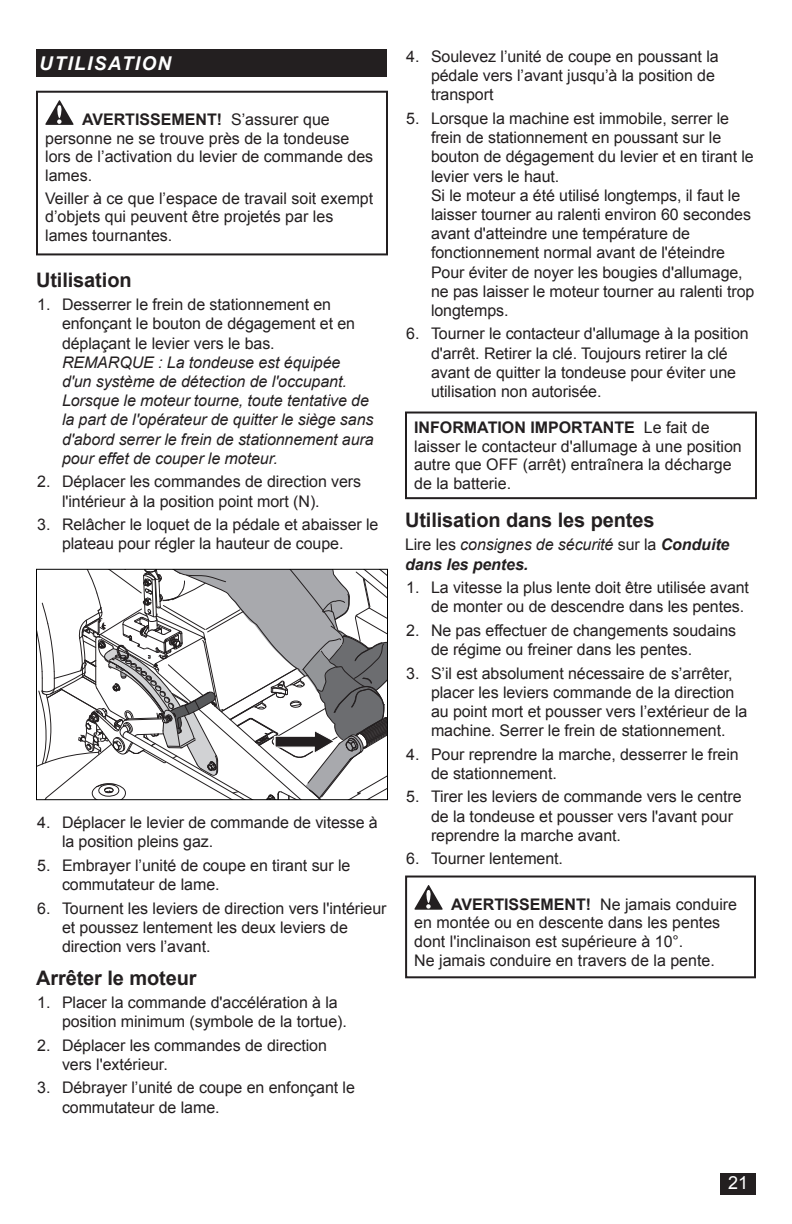
<style>
.page{position:relative;width:792px;height:1224px;background:#fff}
.page>*{position:absolute;margin:0;border:0;box-sizing:border-box;transform-origin:0 0}
.Head_10_FR{font:700 20px "Arial";letter-spacing:-.005em;color:#231f20}
.t1{font:italic 700 19px "Arial";letter-spacing:.075em;color:#fff}
.t2{font:18px "Arial";color:#fff}
.Warning_FR{font:16px/19.2px "Arial";letter-spacing:-.005em;color:#231f20}
.t3{font:italic 16px/19.2px "Arial";letter-spacing:-.005em;color:#231f20}
.Body_Text_FR{font:italic 700 16px/19.2px "Arial";letter-spacing:-.005em;color:#231f20}
.s1{font-weight:700}
.s2{font-style:normal}
.s3{font-weight:400;font-style:normal}
.s4{font-weight:400}
</style>
<div class="page">
<svg style="left:36px;top:569px;width:352px;height:231px"></svg>
<div style="left:721px;top:1174px;width:35px;height:21px;background:#231f20"></div>
<div style="left:36px;top:49px;width:351px;height:27px;background:#231f20"></div>
<div style="left:405px;top:412px;width:352px;height:87px;border:2px solid #231f20"></div>
<svg style="left:414px;top:885px;width:29px;height:25px"></svg>
<div style="left:405px;top:876px;width:351px;height:102px;border:2px solid #231f20"></div>
<svg style="left:45px;top:100px;width:29px;height:25px"></svg>
<div style="left:36px;top:91px;width:352px;height:164px;border:2px solid #231f20"></div>
<p class="t1" style="left:39px;top:50px;width:134px">UTILISATION</p>
<p class="Warning_FR" style="left:45px;top:110px;width:330px;line-height:18.6px;text-indent:37px"><span class="s1">AVERTISSEMENT!</span> S’assurer que personne ne se trouve près de la tondeuse lors de l’activation du levier de commande des lames.</p>
<p class="Warning_FR" style="left:45px;top:189px;width:330px;line-height:18.6px">Veiller à ce que l’espace de travail soit exempt d’objets qui peuvent être projetés par les lames tournantes.</p>
<p class="Head_10_FR" style="left:36px;top:266px;width:97px">Utilisation</p>
<p class="t3" style="left:62px;top:295px;width:313px;text-indent:-25px"><span class="s2">1. Desserrer le frein de stationnement en enfonçant le bouton de dégagement et en déplaçant le levier vers le bas.<br></span>REMARQUE : La tondeuse est équipée d'un système de détection de l'occupant.<br>Lorsque le moteur tourne, toute tentative de la part de l'opérateur de quitter le siège sans d'abord serrer le frein de stationnement aura pour effet de couper le moteur.</p>
<p class="Warning_FR" style="left:62px;top:472px;width:301px;text-indent:-25px">2. Déplacer les commandes de direction vers l'intérieur à la position point mort (N).</p>
<p class="Warning_FR" style="left:62px;top:515px;width:318px;text-indent:-25px">3. Relâcher le loquet de la pédale et abaisser le plateau pour régler la hauteur de coupe.</p>
<p class="Warning_FR" style="left:62px;top:813px;width:317px;text-indent:-25px">4. Déplacer le levier de commande de vitesse à la position pleins gaz.</p>
<p class="Warning_FR" style="left:62px;top:856px;width:290px;text-indent:-25px">5. Embrayer l’unité de coupe en tirant sur le commutateur de lame.</p>
<p class="Warning_FR" style="left:62px;top:898px;width:326px;text-indent:-25px">6. Tournent les leviers de direction vers l'intérieur et poussez lentement les deux leviers de direction vers l’avant.</p>
<p class="Head_10_FR" style="left:36px;top:964px;width:162px">Arrêter le moteur</p>
<p class="Warning_FR" style="left:62px;top:993px;width:286px;text-indent:-25px">1. Placer la commande d'accélération à la position minimum (symbole de la tortue).</p>
<p class="Warning_FR" style="left:62px;top:1036px;width:266px;text-indent:-25px">2. Déplacer les commandes de direction vers l'extérieur.</p>
<p class="Warning_FR" style="left:62px;top:1078px;width:294px;text-indent:-25px">3. Débrayer l’unité de coupe en enfonçant le commutateur de lame.</p>
<p class="Warning_FR" style="left:431px;top:47px;width:289px;text-indent:-25px">4. Soulevez l’unité de coupe en poussant la pédale vers l’avant jusqu’à la position de transport</p>
<p class="Warning_FR" style="left:431px;top:109px;width:325px;text-indent:-25px">5. Lorsque la machine est immobile, serrer le frein de stationnement en poussant sur le bouton de dégagement du levier et en tirant le levier vers le haut.<br>Si le moteur a été utilisé longtemps, il faut le laisser tourner au ralenti environ 60 secondes avant d'atteindre une température de fonctionnement normal avant de l'éteindre Pour éviter de noyer les bougies d'allumage, ne pas laisser le moteur tourner au ralenti trop longtemps.</p>
<p class="Warning_FR" style="left:431px;top:324px;width:319px;text-indent:-25px">6. Tourner le contacteur d'allumage à la position d'arrêt. Retirer la clé. Toujours retirer la clé avant de quitter la tondeuse pour éviter une utilisation non autorisée.</p>
<p class="Warning_FR" style="left:414px;top:419px;width:329px;line-height:18.6px"><span class="s1">INFORMATION IMPORTANTE</span> Le fait de laisser le contacteur d'allumage à une position autre que OFF (arrêt) entraînera la décharge de la batterie.</p>
<p class="Head_10_FR" style="left:405px;top:507px;width:251px">Utilisation dans les pentes</p>
<p class="Body_Text_FR" style="left:405px;top:536px;width:326px"><span class="s3">Lire les</span> <span class="s4">consignes de sécurité</span> <span class="s3">sur la</span> Conduite dans les pentes.</p>
<p class="Warning_FR" style="left:406px;top:578px;width:344px;text-align:right">1. La vitesse la plus lente doit être utilisée avant de monter ou de descendre dans les pentes.</p>
<p class="Warning_FR" style="left:431px;top:621px;width:307px;text-indent:-25px">2. Ne pas effectuer de changements soudains de régime ou freiner dans les pentes.</p>
<p class="Warning_FR" style="left:431px;top:663px;width:318px;text-indent:-25px">3. S’il est absolument nécessaire de s’arrêter, placer les leviers commande de la direction au point mort et pousser vers l’extérieur de la machine. Serrer le frein de stationnement.</p>
<p class="Warning_FR" style="left:431px;top:745px;width:309px;text-indent:-25px">4. Pour reprendre la marche, desserrer le frein de stationnement.</p>
<p class="Warning_FR" style="left:431px;top:787px;width:312px;text-indent:-25px">5. Tirer les leviers de commande vers le centre de la tondeuse et pousser vers l'avant pour reprendre la marche avant.</p>
<p class="Warning_FR" style="left:406px;top:849px;width:158px">6. Tourner lentement.</p>
<p class="Warning_FR" style="left:414px;top:895px;width:324px;line-height:18.6px;text-indent:37px"><span class="s1">AVERTISSEMENT!</span> Ne jamais conduire en montée ou en descente dans les pentes dont l'inclinaison est supérieure à 10°.<br>Ne jamais conduire en travers de la pente.</p>
<p class="t2" style="left:728px;top:1171px;width:22px">21</p>
</div>
